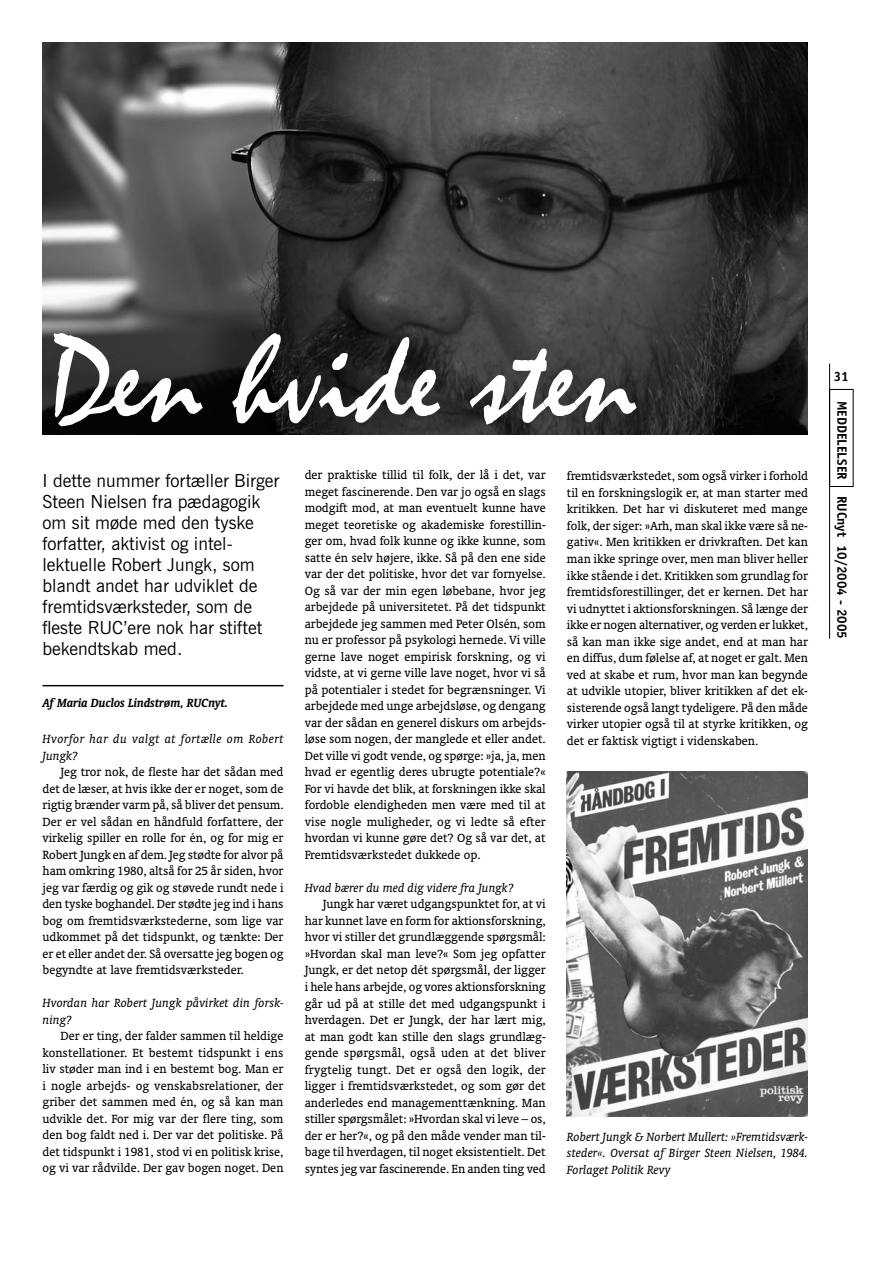
<style>
.page{position:relative;width:893px;height:1263px;background:#fff}
.page>*{position:absolute;margin:0;border:0;box-sizing:border-box;transform-origin:0 0}
.t1{font:127.5px "Mistral";color:#fff}
.t2{font:18px/21px "News Gothic BT";color:#000}
.t3{font:13.5px/16.5px "Oranda BT";color:#000;text-align:justify}
.t4{font:italic 13.5px/16.5px "Oranda BT";letter-spacing:.005em;color:#000}
.t5{font:italic 13.5px/16.5px "Oranda BT";letter-spacing:.025em;color:#000}
.t6{font:700 13.5px "Officina Sans";color:#000}
.t7{font:italic 700 13.5px "Oranda BT";color:#000}
</style>
<div class="page">
<svg style="left:829px;top:363px;width:25px;height:276px"></svg>
<img style="left:43px;top:43px;width:764px;height:391px">
<img style="left:567px;top:772px;width:241px;height:345px">
<hr style="left:43px;top:685px;width:240px;height:1px;background:#000">
<h1 class="t1" style="left:50px;top:325px;width:588px">Den hvide sten</h1>
<p class="t2" style="left:43px;top:472px;width:238px">I dette nummer fortæller Birger<br>Steen Nielsen fra pædagogik om sit møde med den tyske forfatter, aktivist og intel&shy;lektuelle Robert Jungk, som blandt andet har udviklet de fremtidsværksteder, som de fleste RUC’ere nok har stiftet bekendtskab med.</p>
<p class="t3" style="left:305px;top:468px;width:242px">der praktiske tillid til folk, der lå i det, var meget fascinerende. Den var jo også en slags modgift mod, at man eventuelt kunne have meget teoretiske og akademiske forestillin&shy;ger om, hvad folk kunne og ikke kunne, som satte én selv højere, ikke. Så på den ene side var der det politiske, hvor det var fornyelse.<br>Og så var der min egen løbebane, hvor jeg arbejdede på universitetet. På det tidspunkt arbejdede jeg sammen med Peter Olsén, som nu er professor på psykologi hernede. Vi ville gerne lave noget empirisk forskning, og vi vidste, at vi gerne ville lave noget, hvor vi så på potentialer i stedet for begrænsninger. Vi arbejdede med unge arbejdsløse, og dengang var der sådan en generel diskurs om arbejds&shy;løse som nogen, der manglede et eller andet.<br>Det ville vi godt vende, og spørge: »ja, ja, men hvad er egentlig deres ubrugte potentiale?« For vi havde det blik, at forskningen ikke skal fordoble elendigheden men være med til at vise nogle muligheder, og vi ledte så efter hvordan vi kunne gøre det? Og så var det, at Fremtidsværkstedet dukkede op.</p>
<p class="t4" style="left:305px;top:880px;width:210px">Hvad bærer du med dig videre fra Jungk?</p>
<p class="t3" style="left:305px;top:897px;width:243px;text-indent:18px">Jungk har været udgangspunktet for, at vi har kunnet lave en form for aktionsforskning, hvor vi stiller det grundlæggende spørgsmål: »Hvordan skal man leve?« Som jeg opfatter Jungk, er det netop dét spørgsmål, der ligger i hele hans arbejde, og vores aktionsforskning går ud på at stille det med udgangspunkt i hverdagen. Det er Jungk, der har lært mig, at man godt kan stille den slags grundlæg&shy;gende spørgsmål, også uden at det bliver frygtelig tungt. Det er også den logik, der ligger i fremtidsværkstedet, og som gør det anderledes end managementtænkning. Man stiller spørgsmålet: »Hvordan skal vi leve – os, der er her?«, og på den måde vender man til&shy;bage til hverdagen, til noget eksistentielt. Det syntes jeg var fascinerende. En anden ting ved</p>
<p class="t7" style="left:43px;top:698px;width:187px">Af Maria Duclos Lindstrøm, RUCnyt.</p>
<p class="t5" style="left:43px;top:732px;width:242px">Hvorfor har du valgt at fortælle om Robert<br>Jungk?</p>
<p class="t3" style="left:43px;top:765px;width:243px;text-indent:18px">Jeg tror nok, de fleste har det sådan med det de læser, at hvis ikke der er noget, som de rigtig brænder varm på, så bliver det pensum.<br>Der er vel sådan en håndfuld forfattere, der virkelig spiller en rolle for én, og for mig er Robert Jungk en af dem. Jeg stødte for alvor på ham omkring 1980, altså for 25 år siden, hvor jeg var færdig og gik og støvede rundt nede i den tyske boghandel. Der stødte jeg ind i hans bog om fremtidsværkstederne, som lige var udkommet på det tidspunkt, og tænkte: Der er et eller andet der. Så oversatte jeg bogen og begyndte at lave fremtidsværksteder.</p>
<p class="t4" style="left:43px;top:996px;width:242px">Hvordan har Robert Jungk påvirket din forsk&shy;ning?</p>
<p class="t3" style="left:43px;top:1029px;width:242px;text-indent:18px">Der er ting, der falder sammen til heldige konstellationer. Et bestemt tidspunkt i ens liv støder man ind i en bestemt bog. Man er i nogle arbejds- og venskabsrelationer, der griber det sammen med én, og så kan man udvikle det. For mig var der flere ting, som den bog faldt ned i. Der var det politiske. På det tidspunkt i 1981, stod vi en politisk krise, og vi var rådvilde. Der gav bogen noget. Den</p>
<p class="t3" style="left:567px;top:469px;width:243px">fremtidsværkstedet, som også virker i forhold til en forskningslogik er, at man starter med kritikken. Det har vi diskuteret med mange folk, der siger: »Arh, man skal ikke være så ne&shy;gativ«. Men kritikken er drivkraften. Det kan man ikke springe over, men man bliver heller ikke stående i det. Kritikken som grundlag for fremtidsforestillinger, det er kernen. Det har vi udnyttet i aktionsforskningen. Så længe der ikke er nogen alternativer, og verden er lukket, så kan man ikke sige andet, end at man har en diffus, dum følelse af, at noget er galt. Men ved at skabe et rum, hvor man kan begynde at udvikle utopier, bliver kritikken af det ek&shy;sisterende også langt tydeligere. På den måde virker utopier også til at styrke kritikken, og det er faktisk vigtigt i videnskaben.</p>
<p class="t4" style="left:567px;top:1129px;width:243px;text-align:justify">Robert Jungk &amp; Norbert Mullert: »Fremtidsværk&shy;steder«. Oversat af Birger Steen Nielsen, 1984.<br>Forlaget Politik Revy</p>
<p class="t6" style="left:834px;top:371px;width:17px">31</p>
<p class="t6" style="left:847px;top:400px;width:240px;rotate:90deg">MEDDELELSER RUCnyt 10/2004 - 2005</p>
</div>
